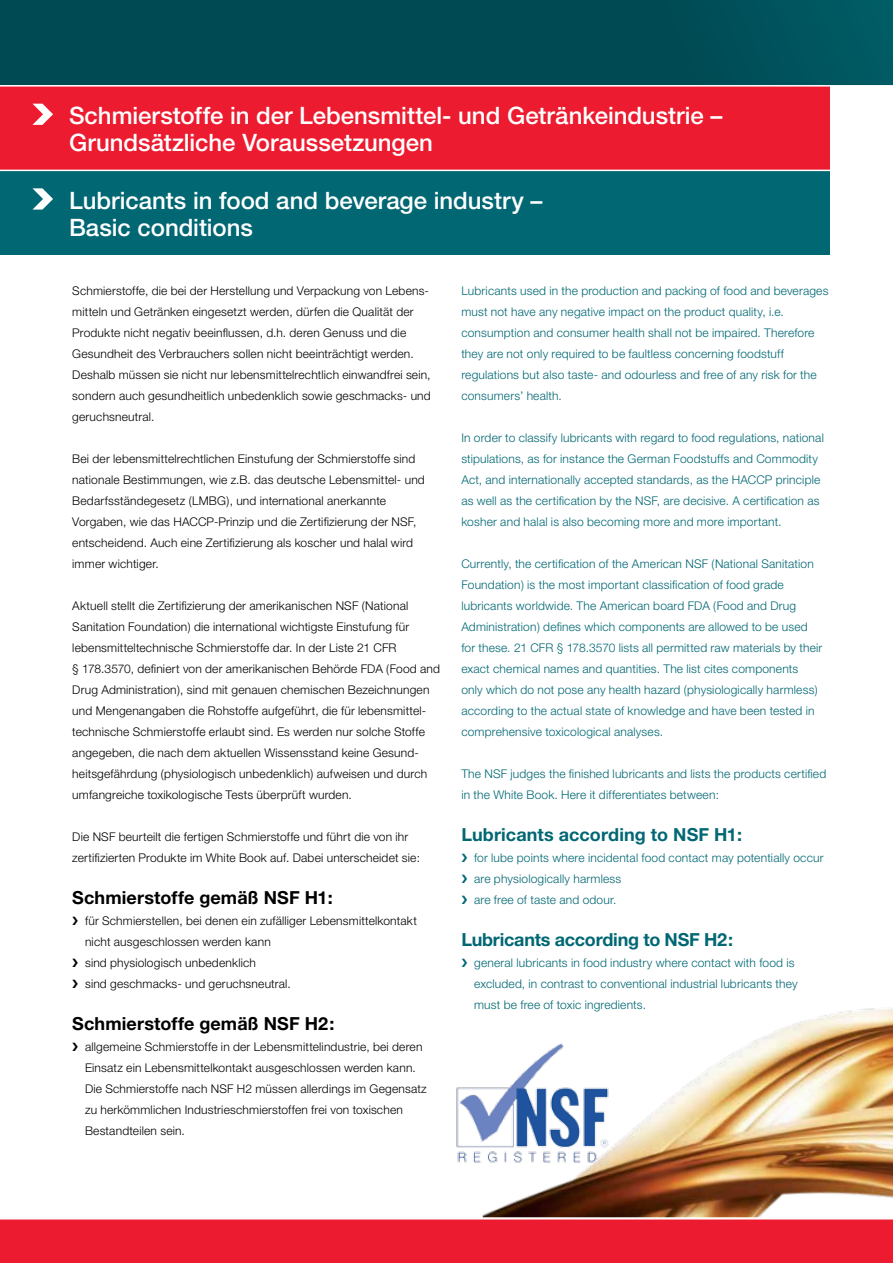
<style>
.page{position:relative;width:893px;height:1263px;background:#fff}
.page>*{position:absolute;margin:0;border:0;box-sizing:border-box;transform-origin:0 0}
.t1{font:500 24px/27px "Helvetica Neue";color:#fff}
.t2{font:700 18px "Helvetica Neue";letter-spacing:-.01em;color:#006773}
.t3{font:700 18px "Helvetica Neue";letter-spacing:.005em;color:#000}
.t4{font:300 12px/21px "Helvetica Neue";letter-spacing:.015em;color:#000}
.t5{font:300 12px/21px "Helvetica Neue";letter-spacing:.015em;color:#006773}
</style>
<div class="page">
<img style="left:482px;top:1008px;width:410px;height:209px">
<div style="left:0;top:0;width:893px;height:85px;background:linear-gradient(to right,#004751,#00525b)"></div>
<div style="left:0;top:1219px;width:893px;height:44px;background:#ed1b2f"></div>
<div style="left:0;top:170px;width:829px;height:84px;background:#006773"></div>
<svg style="left:32px;top:188px;width:21px;height:22px"></svg>
<div style="left:0;top:86px;width:829px;height:84px;background:#ed1b2f"></div>
<svg style="left:32px;top:104px;width:21px;height:21px"></svg>
<hr style="left:0;top:170px;width:836px;height:1px;background:#fff">
<img style="left:456px;top:1043px;width:162px;height:139px">
<hr style="left:0;top:85px;width:893px;height:2px;background:#fff">
<svg style="left:892px;top:85px;width:1px;height:1113px"></svg>
<h1 class="t1" style="left:69px;top:102px;width:655px">Schmierstoffe in der Lebensmittel- und Getränkeindustrie –<br>Grundsätzliche Voraussetzungen</h1>
<h1 class="t1" style="left:69px;top:187px;width:475px">Lubricants in food and beverage industry –<br>Basic conditions</h1>
<p class="t4" style="left:72px;top:280px;width:360px">Schmierstoffe, die bei der Herstellung und Verpackung von Lebens&shy;mitteln und Getränken eingesetzt werden, dürfen die Qualität der Produkte nicht negativ beeinflussen, d.h. deren Genuss und die Gesundheit des Verbrauchers sollen nicht beeinträchtigt werden.<br>Deshalb müssen sie nicht nur lebensmittelrechtlich einwandfrei sein, sondern auch gesundheitlich unbedenklich sowie geschmacks- und geruchsneutral.</p>
<p class="t4" style="left:72px;top:448px;width:354px">Bei der lebensmittelrechtlichen Einstufung der Schmierstoffe sind nationale Bestimmungen, wie z.B. das deutsche Lebensmittel- und Bedarfsständegesetz (LMBG), und international anerkannte Vorgaben, wie das HACCP-Prinzip und die Zertifizierung der NSF, entscheidend. Auch eine Zertifizierung als koscher und halal wird immer wichtiger.</p>
<p class="t4" style="left:72px;top:595px;width:369px">Aktuell stellt die Zertifizierung der amerikanischen NSF (National Sanitation Foundation) die international wichtigste Einstufung für lebensmitteltechnische Schmierstoffe dar. In der Liste 21 CFR<br>§ 178.3570, definiert von der amerikanischen Behörde FDA (Food and Drug Administration), sind mit genauen chemischen Bezeichnungen und Mengenangaben die Rohstoffe aufgeführt, die für lebensmittel&shy;technische Schmierstoffe erlaubt sind. Es werden nur solche Stoffe angegeben, die nach dem aktuellen Wissensstand keine Gesund&shy;heitsgefährdung (physiologisch unbedenklich) aufweisen und durch umfangreiche toxikologische Tests überprüft wurden.</p>
<p class="t4" style="left:72px;top:826px;width:349px">Die NSF beurteilt die fertigen Schmierstoffe und führt die von ihr zertifizierten Produkte im White Book auf. Dabei unterscheidet sie:</p>
<h2 class="t3" style="left:72px;top:886px;width:262px">Schmierstoffe gemäß NSF H1:</h2>
<p class="t4" style="left:85px;top:910px;width:333px">für Schmierstellen, bei denen ein zufälliger Lebensmittelkontakt nicht ausgeschlossen werden kann<br>sind physiologisch unbedenklich<br>sind geschmacks- und geruchsneutral.</p>
<h2 class="t3" style="left:72px;top:1012px;width:264px">Schmierstoffe gemäß NSF H2:</h2>
<p class="t4" style="left:85px;top:1036px;width:343px">allgemeine Schmierstoffe in der Lebensmittelindustrie, bei deren Einsatz ein Lebensmittelkontakt ausgeschlossen werden kann.<br>Die Schmierstoffe nach NSF H2 müssen allerdings im Gegensatz zu herkömmlichen Industrieschmierstoffen frei von toxischen Bestandteilen sein.</p>
<p class="t5" style="left:461px;top:280px;width:369px">Lubricants used in the production and packing of food and beverages must not have any negative impact on the product quality, i.e. consumption and consumer health shall not be impaired. Therefore they are not only required to be faultless concerning foodstuff regulations but also taste- and odourless and free of any risk for the consumers’ health.</p>
<p class="t5" style="left:461px;top:427px;width:364px">In order to classify lubricants with regard to food regulations, national stipulations, as for instance the German Foodstuffs and Commodity Act, and internationally accepted standards, as the HACCP principle as well as the certification by the NSF, are decisive. A certification as kosher and halal is also becoming more and more important.</p>
<p class="t5" style="left:461px;top:553px;width:362px">Currently, the certification of the American NSF (National Sanitation Foundation) is the most important classification of food grade lubricants worldwide. The American board FDA (Food and Drug Administration) defines which components are allowed to be used for these. 21 CFR § 178.3570 lists all permitted raw materials by their exact chemical names and quantities. The list cites components only which do not pose any health hazard (physiologically harmless) according to the actual state of knowledge and have been tested in comprehensive toxicological analyses.</p>
<p class="t5" style="left:461px;top:763px;width:366px">The NSF judges the finished lubricants and lists the products certified in the White Book. Here it differentiates between:</p>
<h2 class="t2" style="left:461px;top:823px;width:282px">Lubricants according to NSF H1:</h2>
<p class="t5" style="left:474px;top:847px;width:351px">for lube points where incidental food contact may potentially occur are physiologically harmless<br>are free of taste and odour.</p>
<h2 class="t2" style="left:461px;top:928px;width:273px">Lubricants according to NSF H2:</h2>
<p class="t5" style="left:474px;top:952px;width:325px">general lubricants in food industry where contact with food is excluded, in contrast to conventional industrial lubricants they must be free of toxic ingredients.</p>
</div>
